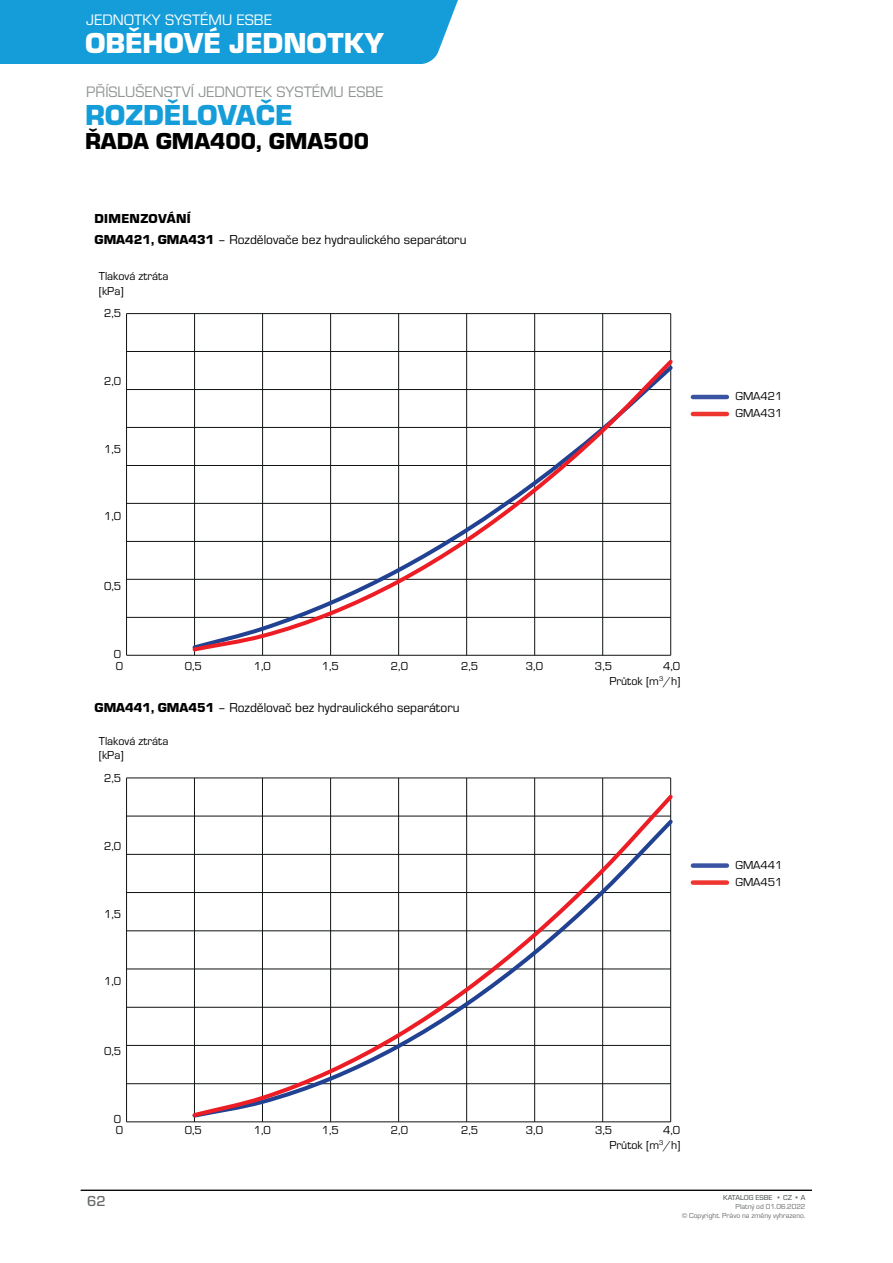
<style>
.page{position:relative;width:893px;height:1263px;background:#fff}
.page>*{position:absolute;margin:0;border:0;box-sizing:border-box;transform-origin:0 0}
.t1{font:700 30px "ESBE Eurostile";color:#fff}
.t2{font:700 30px "ESBE Eurostile";color:#159dd9}
.t3{font:700 24px "ESBE Eurostile";color:#000001}
.t4{font:15.75px "ESBE Eurostile";color:#929595}
.t5{font:15.75px "ESBE Eurostile";color:#fff}
.t6{font:500 15px "ESBE Eurostile";color:#656969}
.t7{font:13.5px/21.3px "ESBE Eurostile";color:#000001}
.t8{font:12px/17px "ESBE Eurostile";color:#000001}
.t9{font:7.5px/9px "ESBE Eurostile";color:#656969;text-align:right}
.t10{font:500 7.5px "ESBE Eurostile";color:#656969}
.s1{font-weight:700}
</style>
<div class="page">
<hr style="left:127px;top:313px;width:544px;height:1px;background:#101314">
<hr style="left:127px;top:351px;width:544px;height:1px;background:#101314">
<hr style="left:127px;top:389px;width:544px;height:1px;background:#101314">
<hr style="left:127px;top:427px;width:544px;height:1px;background:#101314">
<hr style="left:127px;top:465px;width:544px;height:1px;background:#101314">
<hr style="left:127px;top:503px;width:544px;height:1px;background:#101314">
<hr style="left:127px;top:541px;width:544px;height:1px;background:#101314">
<hr style="left:127px;top:579px;width:544px;height:1px;background:#101314">
<hr style="left:127px;top:617px;width:544px;height:1px;background:#101314">
<hr style="left:126px;top:314px;width:1px;height:341px;background:#101314">
<hr style="left:670px;top:314px;width:1px;height:341px;background:#101314">
<hr style="left:127px;top:655px;width:544px;height:1px;background:#101314">
<hr style="left:602px;top:314px;width:1px;height:341px;background:#101314">
<hr style="left:534px;top:314px;width:1px;height:341px;background:#101314">
<hr style="left:466px;top:314px;width:1px;height:341px;background:#101314">
<hr style="left:398px;top:314px;width:1px;height:341px;background:#101314">
<hr style="left:330px;top:314px;width:1px;height:341px;background:#101314">
<hr style="left:262px;top:314px;width:1px;height:341px;background:#101314">
<hr style="left:194px;top:314px;width:1px;height:341px;background:#101314">
<svg style="left:190px;top:356px;width:483px;height:298px"></svg>
<hr style="left:127px;top:778px;width:544px;height:1px;background:#101314">
<hr style="left:127px;top:816px;width:544px;height:1px;background:#101314">
<hr style="left:127px;top:854px;width:544px;height:1px;background:#101314">
<hr style="left:127px;top:892px;width:544px;height:1px;background:#101314">
<hr style="left:127px;top:931px;width:544px;height:1px;background:#101314">
<hr style="left:127px;top:969px;width:544px;height:1px;background:#101314">
<hr style="left:127px;top:1007px;width:544px;height:1px;background:#101314">
<hr style="left:127px;top:1045px;width:544px;height:1px;background:#101314">
<hr style="left:127px;top:1083px;width:544px;height:1px;background:#101314">
<hr style="left:126px;top:778px;width:1px;height:344px;background:#101314">
<hr style="left:602px;top:778px;width:1px;height:344px;background:#101314">
<hr style="left:466px;top:778px;width:1px;height:344px;background:#101314">
<hr style="left:330px;top:778px;width:1px;height:344px;background:#101314">
<hr style="left:262px;top:778px;width:1px;height:344px;background:#101314">
<hr style="left:670px;top:778px;width:1px;height:344px;background:#101314">
<hr style="left:534px;top:778px;width:1px;height:344px;background:#101314">
<hr style="left:398px;top:778px;width:1px;height:344px;background:#101314">
<hr style="left:194px;top:778px;width:1px;height:344px;background:#101314">
<hr style="left:127px;top:1122px;width:544px;height:1px;background:#101314">
<svg style="left:190px;top:791px;width:483px;height:329px"></svg>
<div style="left:693px;top:863px;width:34px;height:5px;background:#3a54a3"></div>
<div style="left:693px;top:880px;width:34px;height:5px;background:#ee352f"></div>
<hr style="left:693px;top:395px;width:34px;height:4px;background:#3a54a3">
<hr style="left:693px;top:412px;width:34px;height:4px;background:#ee352f">
<div style="left:0;top:0;width:458px;height:64px;background:#159dd9"></div>
<hr style="left:81px;top:1190px;width:731px;height:1px;background:#000001">
<h3 class="t5" style="left:86px;top:13px;width:187px">JEDNOTKY SYSTÉMU ESBE</h3>
<h1 class="t1" style="left:85px;top:31px;width:300px">OBĚHOVÉ JEDNOTKY</h1>
<h3 class="t4" style="left:86px;top:86px;width:299px">PŘÍSLUŠENSTVÍ JEDNOTEK SYSTÉMU ESBE</h3>
<h1 class="t2" style="left:85px;top:104px;width:209px">ROZDĚLOVAČE</h1>
<h2 class="t3" style="left:85px;top:132px;width:286px">ŘADA GMA400, GMA500</h2>
<p class="t7" style="left:95px;top:209px;width:373px"><span class="s1">DIMENZOVÁNÍ<br>GMA421, GMA431</span> – Rozdělovače bez hydraulického separátoru</p>
<p class="t8" style="left:99px;top:270px;width:71px;line-height:14.4px">Tlaková ztráta [kPa]</p>
<p class="t8" style="left:104px;top:306px;width:19px">2,5</p>
<p class="t8" style="left:104px;top:374px;width:19px">2,0</p>
<p class="t8" style="left:104px;top:442px;width:19px">1,5</p>
<p class="t8" style="left:104px;top:509px;width:19px">1,0</p>
<p class="t8" style="left:104px;top:579px;width:19px">0,5</p>
<p class="t8" style="left:114px;top:647px;width:9px">0</p>
<p class="t8" style="left:185px;top:658px;width:19px">0,5</p>
<p class="t8" style="left:391px;top:658px;width:19px">2,0</p>
<p class="t8" style="left:461px;top:658px;width:19px">2,5</p>
<p class="t8" style="left:663px;top:658px;width:19px">4,0</p>
<p class="t8" style="left:116px;top:658px;width:9px">0</p>
<p class="t8" style="left:322px;top:658px;width:19px">1,5</p>
<p class="t8" style="left:254px;top:658px;width:19px">1,0</p>
<p class="t8" style="left:595px;top:658px;width:19px">3,5</p>
<p class="t8" style="left:526px;top:658px;width:19px">3,0</p>
<p class="t7" style="left:95px;top:697px;width:366px"><span class="s1">GMA441, GMA451</span> – Rozdělovač bez hydraulického separátoru</p>
<p class="t8" style="left:99px;top:734px;width:71px;line-height:14.4px">Tlaková ztráta [kPa]</p>
<p class="t8" style="left:104px;top:770px;width:19px">2,5</p>
<p class="t8" style="left:104px;top:838px;width:19px">2,0</p>
<p class="t8" style="left:104px;top:906px;width:19px">1,5</p>
<p class="t8" style="left:104px;top:973px;width:19px">1,0</p>
<p class="t8" style="left:104px;top:1043px;width:19px">0,5</p>
<p class="t8" style="left:114px;top:1111px;width:9px">0</p>
<p class="t8" style="left:609px;top:673px;width:73px">Průtok [m<sup>3</sup>/h]</p>
<p class="t8" style="left:116px;top:1123px;width:9px">0</p>
<p class="t8" style="left:185px;top:1123px;width:19px">0,5</p>
<p class="t8" style="left:391px;top:1123px;width:19px">2,0</p>
<p class="t8" style="left:461px;top:1123px;width:19px">2,5</p>
<p class="t8" style="left:254px;top:1123px;width:19px">1,0</p>
<p class="t8" style="left:595px;top:1123px;width:19px">3,5</p>
<p class="t8" style="left:322px;top:1123px;width:19px">1,5</p>
<p class="t8" style="left:526px;top:1123px;width:19px">3,0</p>
<p class="t8" style="left:663px;top:1123px;width:19px">4,0</p>
<p class="t8" style="left:609px;top:1138px;width:73px">Průtok [m<sup>3</sup>/h]</p>
<p class="t8" style="left:735px;top:388px;width:49px">GMA421<br>GMA431</p>
<p class="t8" style="left:735px;top:857px;width:49px">GMA441<br>GMA451</p>
<p class="t6" style="left:87px;top:1195px;width:20px">62</p>
<p class="t10" style="left:723px;top:1195px;width:84px">KATALOG ESBE • CZ • A</p>
<p class="t9" style="left:682px;top:1203px;width:125px">Platný od 01.06.2022<br>© Copyright. Právo na změny vyhrazeno.</p>
</div>
